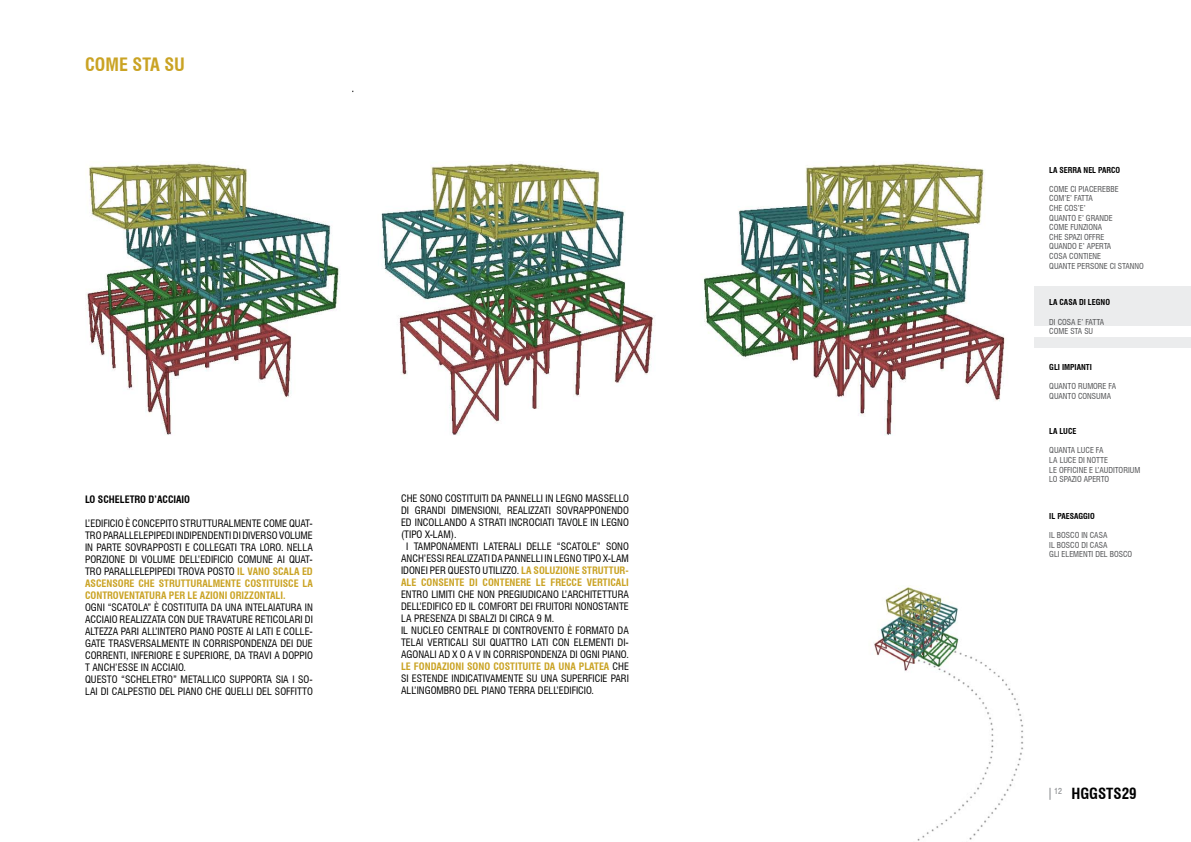
<style>
.page{position:relative;width:1191px;height:842px;background:#fff}
.page>*{position:absolute;margin:0;border:0;box-sizing:border-box;transform-origin:0 0}
.t1{font:700 condensed 18px "Swiss 721 BT";color:#caa324}
.t2{font:700 condensed 15px "Swiss 721 BT";color:#000}
.t3{font:condensed 12px "Swiss 721 BT";color:#828487}
.t4{font:condensed 10px/12px "Swiss 721 BT";color:#000}
.t5{font:700 condensed 10px "Swiss 721 BT";color:#caa324}
.t6{font:700 condensed 10px "Swiss 721 BT";color:#000}
.t7{font:condensed 8px/9.6px "Swiss 721 BT";color:#515254}
.t8{font:700 condensed 8px "Swiss 721 BT";color:#000}
.t9{font:condensed 8px "Swiss 721 BT";color:#7a7c7f}
.s1{font-weight:700;color:#caa324}
</style>
<div class="page">
<img style="left:86px;top:161px;width:919px;height:275px">
<img style="left:874px;top:587px;width:150px;height:254px">
<div style="left:1034px;top:286px;width:157px;height:62px;background:#ebeced"></div>
<div style="left:1033px;top:325px;width:158px;height:11px;background:#fff"></div>
<h1 class="t1" style="left:85px;top:54px;width:101px">COME STA SU</h1>
<p class="t6" style="left:85px;top:493px;width:107px">LO SCHELETRO D’ACCIAIO</p>
<p class="t4" style="left:85px;top:517px;width:229px;text-align:justify">L’EDIFICIO È CONCEPITO STRUTTURALMENTE COME QUAT-TRO PARALLELEPIPEDI INDIPENDENTI DI DIVERSO VOLUME IN PARTE SOVRAPPOSTI E COLLEGATI TRA LORO. NELLA PORZIONE DI VOLUME DELL’EDIFICIO COMUNE AI QUAT-TRO PARALLELEPIPEDI TROVA POSTO <span class="s1">IL VANO SCALA ED ASCENSORE CHE STRUTTURALMENTE COSTITUISCE LA CONTROVENTATURA PER LE AZIONI ORIZZONTALI.</span></p>
<p class="t4" style="left:85px;top:601px;width:229px">OGNI “SCATOLA” È COSTITUITA DA UNA INTELAIATURA IN ACCIAIO REALIZZATA CON DUE TRAVATURE RETICOLARI DI ALTEZZA PARI ALL’INTERO PIANO POSTE AI LATI E COLLE-GATE TRASVERSALMENTE IN CORRISPONDENZA DEI DUE CORRENTI, INFERIORE E SUPERIORE, DA TRAVI A DOPPIO T ANCH’ESSE IN ACCIAIO.<br>QUESTO “SCHELETRO” METALLICO SUPPORTA SIA I SO-LAI DI CALPESTIO DEL PIANO CHE QUELLI DEL SOFFITTO</p>
<p class="t4" style="left:401px;top:493px;width:229px">CHE SONO COSTITUITI DA PANNELLI IN LEGNO MASSELLO</p>
<p class="t4" style="left:401px;top:505px;width:229px">DI GRANDI DIMENSIONI, REALIZZATI SOVRAPPONENDO</p>
<p class="t4" style="left:401px;top:517px;width:229px">ED INCOLLANDO A STRATI INCROCIATI TAVOLE IN LEGNO</p>
<p class="t4" style="left:401px;top:529px;width:57px">(TIPO X-LAM).</p>
<p class="t4" style="left:406px;top:541px;width:224px">I TAMPONAMENTI LATERALI DELLE “SCATOLE” SONO</p>
<p class="t4" style="left:401px;top:553px;width:229px">ANCH’ESSI REALIZZATI DA PANNELLI IN LEGNO TIPO X-LAM</p>
<p class="t4" style="left:401px;top:565px;width:229px">IDONEI PER QUESTO UTILIZZO. <span class="s1">LA SOLUZIONE STRUTTUR-</span></p>
<p class="t5" style="left:401px;top:577px;width:229px">ALE CONSENTE DI CONTENERE LE FRECCE VERTICALI</p>
<p class="t4" style="left:401px;top:589px;width:229px">ENTRO LIMITI CHE NON PREGIUDICANO L’ARCHITETTURA DELL’EDIFICO ED IL COMFORT DEI FRUITORI NONOSTANTE LA PRESENZA DI SBALZI DI CIRCA 9 M.<br>IL NUCLEO CENTRALE DI CONTROVENTO È FORMATO DA TELAI VERTICALI SUI QUATTRO LATI CON ELEMENTI DI-AGONALI AD X O A V IN CORRISPONDENZA DI OGNI PIANO.<br><span class="s1">LE FONDAZIONI SONO COSTITUITE DA UNA PLATEA</span> CHE SI ESTENDE INDICATIVAMENTE SU UNA SUPERFICIE PARI ALL’INGOMBRO DEL PIANO TERRA DELL’EDIFICIO.</p>
<p class="t8" style="left:1049px;top:165px;width:72px">LA SERRA NEL PARCO</p>
<p class="t7" style="left:1049px;top:184px;width:96px">COME CI PIACEREBBE<br>COM’E’ FATTA<br>CHE COS’E’<br>QUANTO E’ GRANDE<br>COME FUNZIONA<br>CHE SPAZI OFFRE<br>QUANDO E’ APERTA<br>COSA CONTIENE<br>QUANTE PERSONE CI STANNO</p>
<p class="t8" style="left:1049px;top:298px;width:62px">LA CASA DI LEGNO</p>
<p class="t7" style="left:1049px;top:317px;width:56px">DI COSA E’ FATTA<br>COME STA SU</p>
<p class="t8" style="left:1049px;top:362px;width:44px">GLI IMPIANTI</p>
<p class="t7" style="left:1049px;top:381px;width:68px">QUANTO RUMORE FA<br>QUANTO CONSUMA</p>
<p class="t8" style="left:1049px;top:427px;width:29px">LA LUCE</p>
<p class="t7" style="left:1049px;top:446px;width:92px">QUANTA LUCE FA<br>LA LUCE DI NOTTE<br>LE OFFICINE E L’AUDITORIUM<br>LO SPAZIO APERTO</p>
<p class="t8" style="left:1049px;top:511px;width:47px">IL PAESAGGIO</p>
<p class="t7" style="left:1049px;top:530px;width:84px">IL BOSCO IN CASA<br>IL BOSCO DI CASA<br>GLI ELEMENTI DEL BOSCO</p>
<p class="t9" style="left:1054px;top:786px;width:9px">12</p>
<p class="t3" style="left:1047px;top:785px;width:7px">|</p>
<h2 class="t2" style="left:1071px;top:784px;width:67px">HGGSTS29</h2>
</div>
